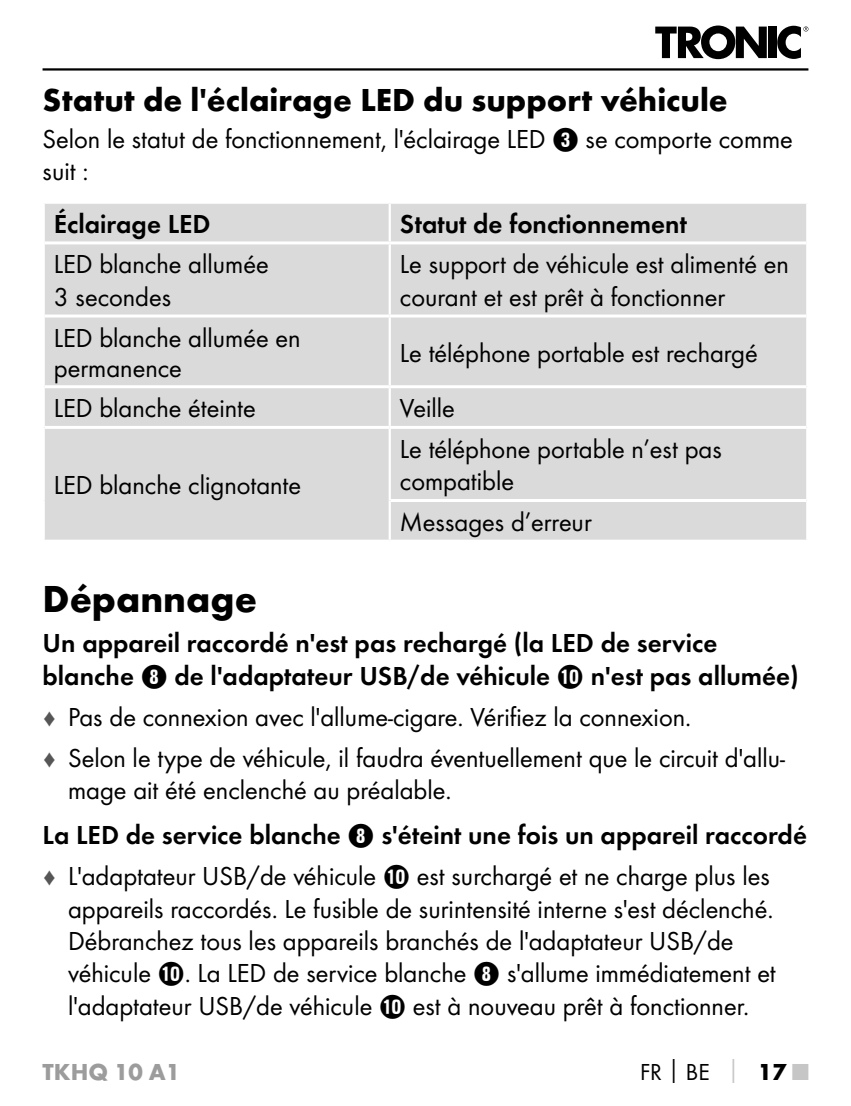
<style>
.page{position:relative;width:851px;height:1106px;background:#fff}
.page>*{position:absolute;margin:0;border:0;box-sizing:border-box;transform-origin:0 0}
.t1{font:700 39px "Futura";color:#000}
.t2{font:700 33px "Futura";color:#000}
.t3{font:27px/32.4px "Futura Boo";color:#000}
.t4{font:27px/32.4px "Futura Dem";color:#000}
.t5{font:24px "Futura Boo";color:#000}
.t6{font:700 24px "Futura";color:#9c9c9c}
.s1{font-family:"Hako PI Nummern"}
.s2{font-size:21px;color:#565656}
.s3{font-family:"Futura";font-weight:700}
.s4{font-family:"Futura";font-weight:700;color:#c6c6c6}
</style>
<div class="page">
<hr style="left:43px;top:68px;width:765px;height:3px;background:#000">
<svg style="left:655px;top:26px;width:111px;height:33px"></svg>
<div style="left:768px;top:27px;width:8px;height:31px;background:#000"></div>
<svg style="left:777px;top:26px;width:31px;height:33px"></svg>
<div style="left:45px;top:204px;width:761px;height:335px;background:#dadada"></div>
<hr style="left:45px;top:241px;width:344px;height:3px;background:#fff">
<hr style="left:389px;top:241px;width:417px;height:3px;background:#fff">
<hr style="left:45px;top:314px;width:344px;height:3px;background:#fff">
<hr style="left:389px;top:314px;width:417px;height:3px;background:#fff">
<hr style="left:45px;top:385px;width:344px;height:3px;background:#fff">
<hr style="left:389px;top:385px;width:417px;height:3px;background:#fff">
<hr style="left:45px;top:426px;width:344px;height:3px;background:#fff">
<hr style="left:389px;top:426px;width:417px;height:3px;background:#fff">
<hr style="left:391px;top:499px;width:415px;height:3px;background:#fff">
<hr style="left:388px;top:204px;width:3px;height:37px;background:#fff">
<hr style="left:388px;top:244px;width:3px;height:70px;background:#fff">
<hr style="left:388px;top:317px;width:3px;height:68px;background:#fff">
<hr style="left:388px;top:388px;width:3px;height:38px;background:#fff">
<hr style="left:388px;top:429px;width:3px;height:71px;background:#fff">
<hr style="left:388px;top:500px;width:3px;height:39px;background:#fff">
<p class="t2" style="left:43px;top:80px;width:686px">Statut de l'éclairage LED du support véhicule</p>
<p class="t3" style="left:43px;top:122px;width:751px">Selon le statut de fonctionnement, l'éclairage LED <span class="s1">3</span> se comporte comme suit :</p>
<p class="t4" style="left:54px;top:207px;width:158px">Éclairage LED</p>
<p class="t4" style="left:400px;top:207px;width:288px">Statut de fonctionnement</p>
<p class="t3" style="left:54px;top:248px;width:216px">LED blanche allumée<br>3 secondes</p>
<p class="t3" style="left:400px;top:248px;width:390px">Le support de véhicule est alimenté en courant et est prêt à fonctionner</p>
<p class="t3" style="left:54px;top:322px;width:248px;line-height:30px">LED blanche allumée en permanence</p>
<p class="t3" style="left:400px;top:336px;width:359px">Le téléphone portable est rechargé</p>
<p class="t3" style="left:54px;top:392px;width:203px">LED blanche éteinte</p>
<p class="t3" style="left:400px;top:392px;width:56px">Veille</p>
<p class="t3" style="left:54px;top:469px;width:249px">LED blanche clignotante</p>
<p class="t3" style="left:400px;top:432px;width:323px">Le téléphone portable n’est pas compatible</p>
<p class="t3" style="left:400px;top:505px;width:193px">Messages d’erreur</p>
<h1 class="t1" style="left:43px;top:574px;width:216px">Dépannage</h1>
<p class="t4" style="left:43px;top:627px;width:757px">Un appareil raccordé n'est pas rechargé (la LED de service blanche <span class="s1">8</span> de l'adaptateur USB/de véhicule <span class="s1">0</span> n'est pas allumée)</p>
<p class="t3" style="left:43px;top:696px;width:743px;line-height:40.8px"><span class="s2">♦</span> Pas de connexion avec l'allume-cigare. Vérifiez la connexion.<br><span class="s2">♦</span> Selon le type de véhicule, il faudra éventuellement que le circuit d'allu-</p>
<p class="t3" style="left:68px;top:773px;width:381px">mage ait été enclenché au préalable.</p>
<p class="t4" style="left:43px;top:818px;width:765px">La LED de service blanche <span class="s1">8</span> s'éteint une fois un appareil raccordé</p>
<p class="t3" style="left:68px;top:859px;width:709px;text-indent:-26px"><span class="s2">♦</span> L'adaptateur USB/de véhicule <span class="s1">0</span> est surchargé et ne charge plus les appareils raccordés. Le fusible de surintensité interne s'est déclenché.<br>Débranchez tous les appareils branchés de l'adaptateur USB/de véhicule <span class="s1">0</span>. La LED de service blanche <span class="s1">8</span> s'allume immédiatement et l'adaptateur USB/de véhicule <span class="s1">0</span> est à nouveau prêt à fonctionner.</p>
<p class="t6" style="left:43px;top:1057px;width:139px">TKHQ 10 A1</p>
<p class="t5" style="left:640px;top:1058px;width:170px">FR<span class="s3">│</span>BE <span class="s4">│</span> <span class="s3">17</span> <span class="s4">■</span></p>
</div>
